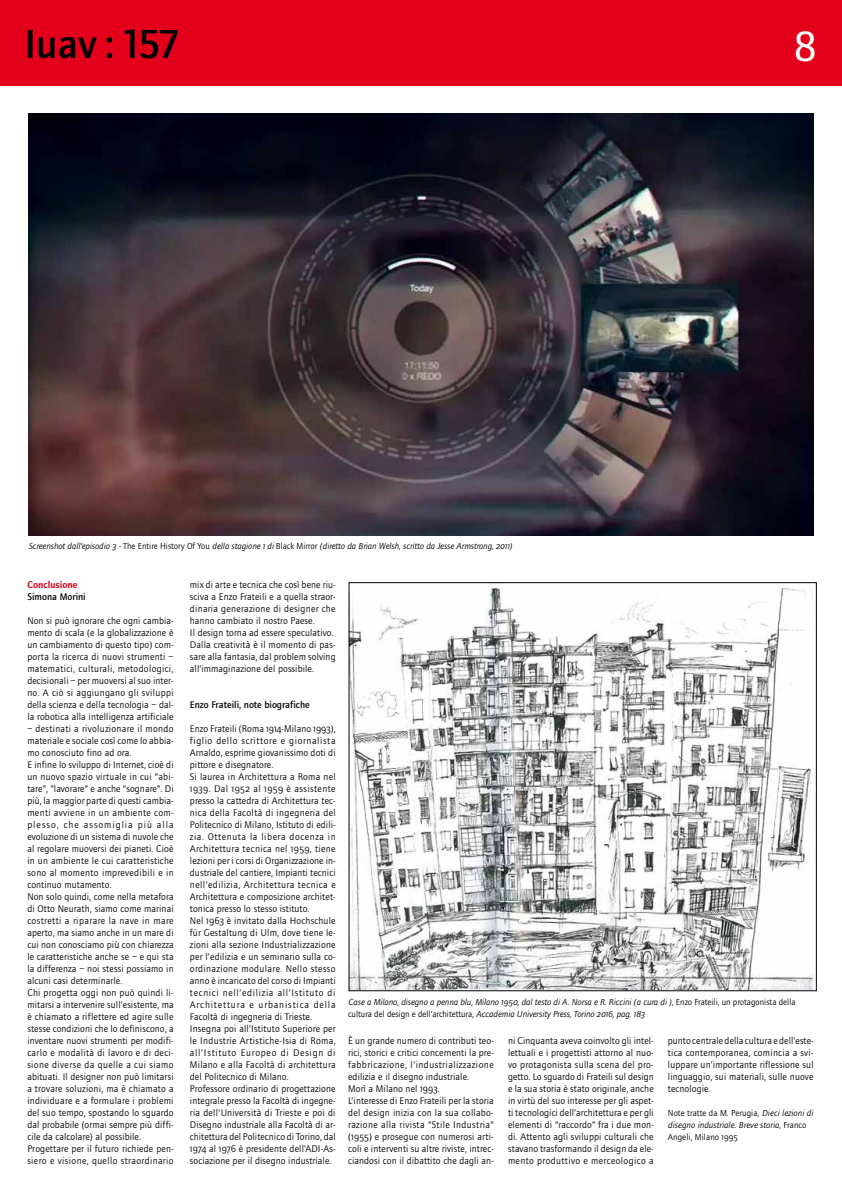
<style>
.page{position:relative;width:842px;height:1191px;background:#fff}
.page>*{position:absolute;margin:0;border:0;box-sizing:border-box;transform-origin:0 0}
.t1{font:500 42px "Foundry Journal";letter-spacing:-.03em;color:#000}
.t2{font:42px "Fago Office Sans";color:#fff}
.t3{font:10px/12px "Foundry Journal";letter-spacing:.015em;color:#000}
.t4{font:500 10px "Foundry Journal";color:#000}
.t5{font:600 10px "Foundry Journal";color:#e2001a}
.t6{font:italic 9px/12px "Foundry Journal";color:#000}
.s1{font-family:"Foundry Journal SC"}
.s2{font-style:normal}
.s3{font-family:"Foundry Journal SC";font-style:normal}
</style>
<div class="page">
<div style="left:0;top:0;width:842px;height:85px;background:#e2001a"></div>
<img style="left:28px;top:113px;width:786px;height:423px">
<img style="left:351px;top:587px;width:463px;height:402px">
<h1 class="t1" style="left:27px;top:21px;width:155px">Iuav 157</h1>
<h1 class="t1" style="left:108px;top:21px;width:61px">: 85</h1>
<h1 class="t2" style="left:793px;top:23px;width:26px">8</h1>
<p class="t6" style="left:28px;top:540px;width:486px">Screenshot dall’episodio <span class="s1">3</span> - <span class="s2">The Entire History Of You</span> della stagione <span class="s1">1</span> di <span class="s2">Black Mirror</span> (diretto da Brian Welsh, scritto da Jesse Armstrong, <span class="s1">2011</span>)</p>
<p class="t5" style="left:27px;top:579px;width:52px">Conclusione</p>
<p class="t4" style="left:27px;top:591px;width:60px">Simona Morini</p>
<p class="t3" style="left:27px;top:615px;width:148px;text-align:justify">Non si può ignorare che ogni cambia&shy;mento di scala (e la globalizzazione è un cambiamento di questo tipo) com&shy;porta la ricerca di nuovi strumenti – matematici, culturali, metodologici, decisionali – per muoversi al suo inter&shy;no. A ciò si aggiungano gli sviluppi della scienza e della tecnologia – dal&shy;la robotica alla intelligenza artificiale</p>
<p class="t3" style="left:27px;top:723px;width:148px">– destinati a rivoluzionare il mondo materiale e sociale così come lo abbia&shy;mo conosciuto fino ad ora.<br>E infine lo sviluppo di Internet, cioè di un nuovo spazio virtuale in cui “abi&shy;tare”, “lavorare” e anche “sognare”. Di più, la maggior parte di questi cambia&shy;menti avviene in un ambiente com&shy;plesso, che assomiglia più alla evoluzione di un sistema di nuvole che al regolare muoversi dei pianeti. Cioè in un ambiente le cui caratteristiche sono al momento imprevedibili e in continuo mutamento.<br>Non solo quindi, come nella metafora di Otto Neurath, siamo come marinai costretti a riparare la nave in mare aperto, ma siamo anche in un mare di cui non conosciamo più con chiarezza le caratteristiche anche se – e qui sta la differenza – noi stessi possiamo in alcuni casi determinarle.<br>Chi progetta oggi non può quindi li&shy;mitarsi a intervenire sull’esistente, ma è chiamato a riflettere ed agire sulle stesse condizioni che lo definiscono, a inventare nuovi strumenti per modifi&shy;carlo e modalità di lavoro e di deci&shy;sione diverse da quelle a cui siamo abituati. Il designer non può limitarsi a trovare soluzioni, ma è chiamato a individuare e a formulare i problemi del suo tempo, spostando lo sguardo dal probabile (ormai sempre più diffi&shy;cile da calcolare) al possibile.<br>Progettare per il futuro richiede pen&shy;siero e visione, quello straordinario</p>
<p class="t3" style="left:190px;top:579px;width:147px">mix di arte e tecnica che così bene riu&shy;sciva a Enzo Frateili e a quella straor&shy;dinaria generazione di designer che hanno cambiato il nostro Paese.<br>Il design torna ad essere speculativo.<br>Dalla creatività è il momento di pas&shy;sare alla fantasia, dal problem solving all’immaginazione del possibile.</p>
<p class="t4" style="left:190px;top:699px;width:121px">Enzo Frateili, note biografiche</p>
<p class="t3" style="left:190px;top:723px;width:147px">Enzo Frateili (Roma <span class="s1">1914</span>-Milano <span class="s1">1993</span>), figlio dello scrittore e giornalista Arnaldo, esprime giovanissimo doti di pittore e disegnatore.<br>Si laurea in Architettura a Roma nel <span class="s1">1939</span>. Dal <span class="s1">1952</span> al <span class="s1">1959</span> è assistente presso la cattedra di Architettura tec&shy;nica della Facoltà di ingegneria del Politecnico di Milano, Istituto di edili&shy;zia. Ottenuta la libera docenza in Architettura tecnica nel <span class="s1">1959</span>, tiene lezioni per i corsi di Organizzazione in&shy;dustriale del cantiere, Impianti tecnici nell’edilizia, Architettura tecnica e Architettura e composizione architet&shy;tonica presso lo stesso istituto.<br>Nel <span class="s1">1963</span> è invitato dalla Hochschule für Gestaltung di Ulm, dove tiene le&shy;zioni alla sezione Industrializzazione per l’edilizia e un seminario sulla co&shy;ordinazione modulare. Nello stesso anno è incaricato del corso di Impianti tecnici nell’edilizia all’Istituto di Architettura e urbanistica della Facoltà di ingegneria di Trieste.<br>Insegna poi all’Istituto Superiore per le Industrie Artistiche-Isia di Roma, all’Istituto Europeo di Design di Milano e alla Facoltà di architettura del Politecnico di Milano.<br>Professore ordinario di progettazione integrale presso la Facoltà di ingegne&shy;ria dell’Università di Trieste e poi di Disegno industriale alla Facoltà di ar&shy;chitettura del Politecnico di Torino, dal <span class="s1">1974</span> al <span class="s1">1976</span> è presidente dell’ADI-As&shy;sociazione per il disegno industriale.</p>
<p class="t6" style="left:348px;top:996px;width:449px">Case a Milano, disegno a penna blu, Milano <span class="s1">1950</span>, dal testo di A. Norsa e R. Riccini (a cura di ), <span class="s2">Enzo Frateili, un protagonista della cultura del design e dell’architettura</span>, Accademia University Press, Torino <span class="s1">2016</span>, pag. <span class="s1">183</span></p>
<p class="t3" style="left:508px;top:1035px;width:147px;text-align:justify">ni Cinquanta aveva coinvolto gli intel&shy;lettuali e i progettisti attorno al nuo&shy;vo protagonista sulla scena del pro&shy;getto. Lo sguardo di Frateili sul design e la sua storia è stato originale, anche in virtù del suo interesse per gli aspet&shy;ti tecnologici dell’architettura e per gli elementi di “raccordo” fra i due mon&shy;di. Attento agli sviluppi culturali che stavano trasformando il design da ele&shy;mento produttivo e merceologico a</p>
<p class="t3" style="left:668px;top:1035px;width:147px;text-align:justify">punto centrale della cultura e dell’este&shy;tica contemporanea, comincia a svi&shy;luppare un’importante riflessione sul linguaggio, sui materiali, sulle nuove tecnologie.</p>
<p class="t3" style="left:348px;top:1035px;width:147px">È un grande numero di contributi teo&shy;rici, storici e critici concernenti la pre&shy;fabbricazione, l’industrializzazione edilizia e il disegno industriale.<br>Morì a Milano nel <span class="s1">1993</span>.<br>L’interesse di Enzo Frateili per la storia del design inizia con la sua collabo&shy;razione alla rivista “Stile Industria” (<span class="s1">1955</span>) e prosegue con numerosi arti&shy;coli e interventi su altre riviste, intrec&shy;ciandosi con il dibattito che dagli an-</p>
<p class="t6" style="left:668px;top:1107px;width:147px"><span class="s2">Note tratte da M. Perugia,</span> Dieci lezioni di disegno industriale. Breve storia<span class="s2">, Franco<br>Angeli, Milano</span> <span class="s3">1995</span></p>
</div>
